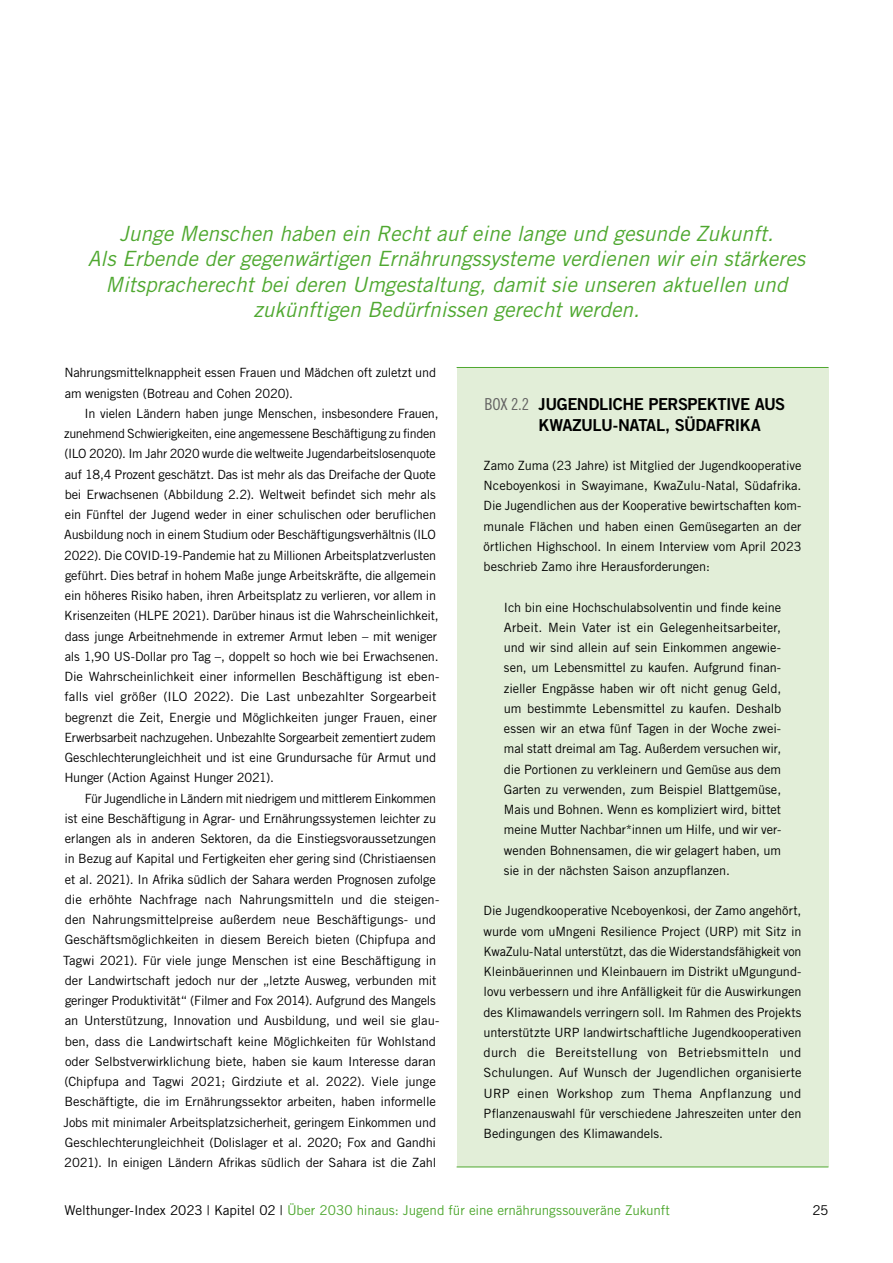
<style>
.page{position:relative;width:893px;height:1263px;background:#fff}
.page>*{position:absolute;margin:0;border:0;box-sizing:border-box;transform-origin:0 0}
.t1{font:italic 21px/25.5px "Trade Gothic LT Std";color:#4fa830;text-align:center}
.t2{font:16.5px/20.2px "Trade Gothic LT Std Bd 2";letter-spacing:-.03em;color:#000}
.t3{font:13.5px "Trade Gothic LT Std";letter-spacing:-.005em;color:#4fa830}
.t4{font:13.5px "Trade Gothic LT Std";color:#000}
.t5{font:12.75px/20.2px "Trade Gothic LT Std";letter-spacing:-.01em;color:#000;text-align:justify}
.s1{font-family:"Trade Gothic LT Std Cn 18";color:#646363}
.s2{color:#000}
</style>
<div class="page">
<div style="left:457px;top:368px;width:371px;height:799px;background:#e2eed8"></div>
<hr style="left:457px;top:367px;width:371px;height:1px;background:#4fa830">
<hr style="left:457px;top:1167px;width:371px;height:1px;background:#4fa830">
<p class="t1" style="left:88px;top:221px;width:719px">Junge Menschen haben ein Recht auf eine lange und gesunde Zukunft.<br>Als Erbende der gegenwärtigen Ernährungssysteme verdienen wir ein stärkeres Mitspracherecht bei deren Umgestaltung, damit sie unseren aktuellen und zukünftigen Bedürfnissen gerecht werden.</p>
<p class="t5" style="left:64px;top:362px;width:373px">Nahrungsmittelknappheit essen Frauen und Mädchen oft zuletzt und am wenigsten (Botreau and Cohen 2020).</p>
<p class="t5" style="left:64px;top:403px;width:377px;text-align:left;text-indent:20px">In vielen Ländern haben junge Menschen, insbesondere Frauen, zunehmend Schwierigkeiten, eine angemessene Beschäftigung zu finden (ILO 2020). Im Jahr 2020 wurde die weltweite Jugendarbeitslosenquote auf 18,4 Prozent geschätzt. Das ist mehr als das Dreifache der Quote bei Erwachsenen (Abbildung 2.2). Weltweit befindet sich mehr als ein Fünftel der Jugend weder in einer schulischen oder beruflichen Ausbildung noch in einem Studium oder Beschäftigungsverhältnis (ILO 2022). Die COVID-19-Pandemie hat zu Millionen Arbeitsplatzverlusten geführt. Dies betraf in hohem Maße junge Arbeitskräfte, die allgemein ein höheres Risiko haben, ihren Arbeitsplatz zu verlieren, vor allem in Krisenzeiten (HLPE 2021). Darüber hinaus ist die Wahrscheinlichkeit, dass junge Arbeitnehmende in extremer Armut leben – mit weniger als 1,90 US-Dollar pro Tag –, doppelt so hoch wie bei Erwachsenen.<br>Die Wahrscheinlichkeit einer informellen Beschäftigung ist eben&shy;falls viel größer (ILO 2022). Die Last unbezahlter Sorgearbeit begrenzt die Zeit, Energie und Möglichkeiten junger Frauen, einer Erwerbsarbeit nachzugehen. Unbezahlte Sorgearbeit zementiert zudem Geschlechterungleichheit und ist eine Grundursache für Armut und Hunger (Action Against Hunger 2021).</p>
<p class="t5" style="left:63px;top:788px;width:378px;text-align:left;text-indent:22px">Für Jugendliche in Ländern mit niedrigem und mittlerem Einkommen ist eine Beschäftigung in Agrar- und Ernährungssystemen leichter zu erlangen als in anderen Sektoren, da die Einstiegsvoraussetzungen in Bezug auf Kapital und Fertigkeiten eher gering sind (Christiaensen et al. 2021). In Afrika südlich der Sahara werden Prognosen zufolge die erhöhte Nachfrage nach Nahrungsmitteln und die steigen&shy;den Nahrungsmittelpreise außerdem neue Beschäftigungs- und Geschäftsmöglichkeiten in diesem Bereich bieten (Chipfupa and Tagwi 2021). Für viele junge Menschen ist eine Beschäftigung in der Landwirtschaft jedoch nur der „letzte Ausweg, verbunden mit geringer Produktivität“ (Filmer and Fox 2014). Aufgrund des Mangels an Unterstützung, Innovation und Ausbildung, und weil sie glau&shy;ben, dass die Landwirtschaft keine Möglichkeiten für Wohlstand oder Selbstverwirklichung biete, haben sie kaum Interesse daran (Chipfupa and Tagwi 2021; Girdziute et al. 2022). Viele junge Beschäftigte, die im Ernährungssektor arbeiten, haben informelle Jobs mit minimaler Arbeitsplatzsicherheit, geringem Einkommen und Geschlechterungleichheit (Dolislager et al. 2020; Fox and Gandhi 2021). In einigen Ländern Afrikas südlich der Sahara ist die Zahl</p>
<p class="t2" style="left:539px;top:394px;width:248px;text-indent:-54px"><span class="s1">BOX 2.2</span> JUGENDLICHE PERSPEKTIVE AUS<br>KWAZULU-NATAL, SÜDAFRIKA</p>
<p class="t5" style="left:484px;top:455px;width:319px">Zamo Zuma (23 Jahre) ist Mitglied der Jugendkooperative Nceboyenkosi in Swayimane, KwaZulu-Natal, Südafrika.<br>Die Jugendlichen aus der Kooperative bewirtschaften kom&shy;munale Flächen und haben einen Gemüsegarten an der örtlichen Highschool. In einem Interview vom April 2023 beschrieb Zamo ihre Herausforderungen:</p>
<p class="t5" style="left:504px;top:597px;width:279px">Ich bin eine Hochschulabsolventin und finde keine Arbeit. Mein Vater ist ein Gelegenheitsarbeiter, und wir sind allein auf sein Einkommen angewie&shy;sen, um Lebensmittel zu kaufen. Aufgrund finan&shy;zieller Engpässe haben wir oft nicht genug Geld, um bestimmte Lebensmittel zu kaufen. Deshalb essen wir an etwa fünf Tagen in der Woche zwei&shy;mal statt dreimal am Tag. Außerdem versuchen wir, die Portionen zu verkleinern und Gemüse aus dem Garten zu verwenden, zum Beispiel Blattgemüse, Mais und Bohnen. Wenn es kompliziert wird, bittet meine Mutter Nachbar*innen um Hilfe, und wir ver&shy;wenden Bohnensamen, die wir gelagert haben, um sie in der nächsten Saison anzupflanzen.</p>
<p class="t5" style="left:484px;top:901px;width:319px">Die Jugendkooperative Nceboyenkosi, der Zamo angehört, wurde vom uMngeni Resilience Project (URP) mit Sitz in KwaZulu-Natal unterstützt, das die Widerstandsfähigkeit von Kleinbäuerinnen und Kleinbauern im Distrikt uMgungund&shy;lovu verbessern und ihre Anfälligkeit für die Auswirkungen des Klimawandels verringern soll. Im Rahmen des Projekts unterstützte URP landwirtschaftliche Jugendkooperativen durch die Bereitstellung von Betriebsmitteln und Schulungen. Auf Wunsch der Jugendlichen organisierte URP einen Workshop zum Thema Anpflanzung und Pflanzenauswahl für verschiedene Jahreszeiten unter den Bedingungen des Klimawandels.</p>
<p class="t3" style="left:64px;top:1202px;width:607px"><span class="s2">Welthunger-Index 2023 | Kapitel 02 |</span> Über 2030 hinaus: Jugend für eine ernährungssouveräne Zukunft</p>
<p class="t4" style="left:812px;top:1202px;width:18px">25</p>
</div>
